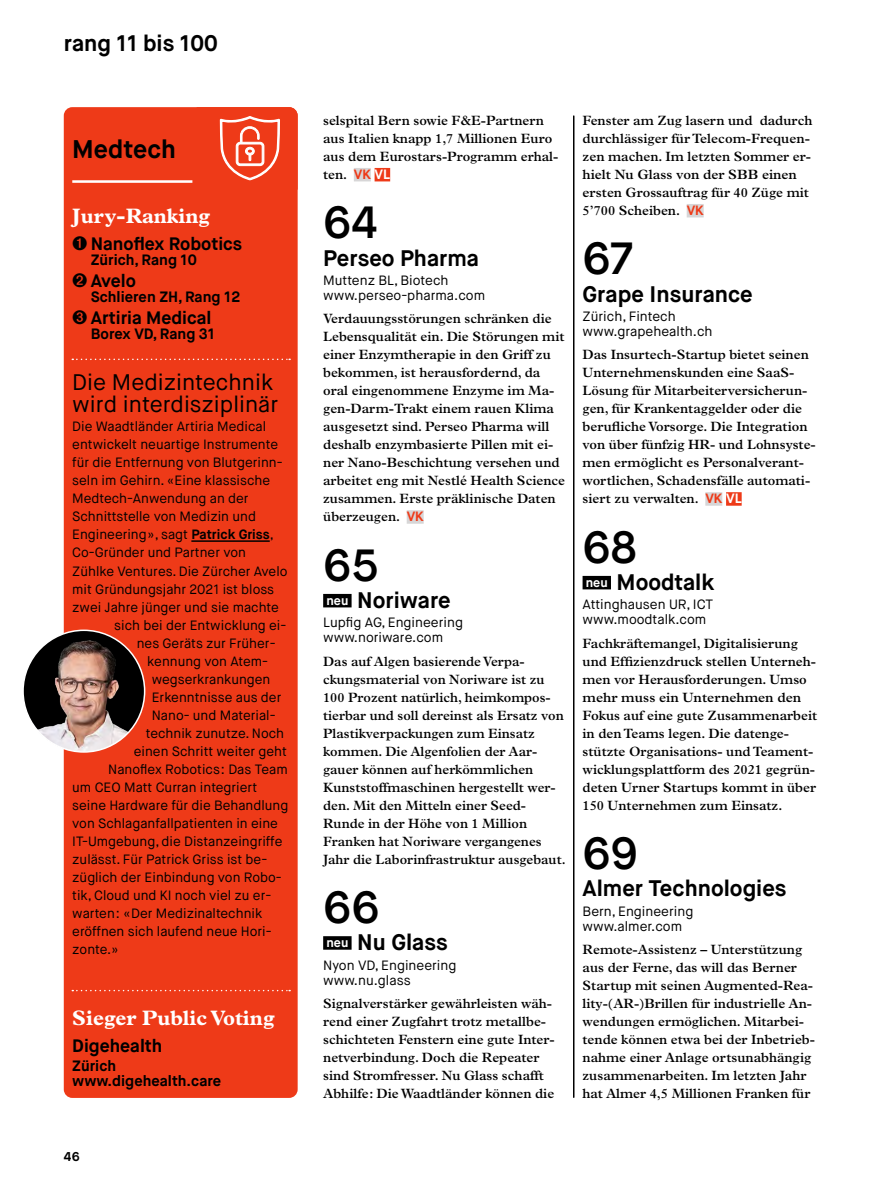
<style>
.page{position:relative;width:893px;height:1200px;background:#fff}
.page>*{position:absolute;margin:0;border:0;box-sizing:border-box;transform-origin:0 0}
.SU_Top100_Rang{font:600 45px "Maison Neue";color:#000}
.t1{font:700 25.5px "Maison Neue";color:#000}
.SU_Top100_Firma{font:700 22.5px "Maison Neue";color:#000}
._500_GS_mit_Einzug_x{font:22.5px/22.5px "Maison Neue";color:#000}
.t2{font:700 21px "Plantin Std";color:#fff}
.t3{font:700 18px "Maison Neue";color:#000}
.t4{font:700 15px/15px "Maison Neue";color:#000}
._500_GS_mit_Einzug_x-2{font:600 13.5px/18px "Plantin Std";color:#000}
._500_GS_mit_Einzug_x-3{font:13.5px "Maison Neue";color:#000}
.SU_Top100_Adresse{font:13.5px/15px "Maison Neue";color:#000}
.t5{font:700 12.75px "Maison Neue";color:#000}
.s1{font-weight:700}
.s2{font-family:"Maison Neue";font-weight:700;color:#ee3a18}
.s3{font-family:"Maison Neue";font-weight:700;color:#fff}
.s4{font-size:12.75px;color:#fff}
</style>
<div class="page">
<hr style="left:573px;top:115px;width:1px;height:982px;background:#000">
<div style="left:64px;top:107px;width:234px;height:990px;background:#ee3a18;border-radius:9px"></div>
<hr style="left:191px;top:540px;width:79px;height:1px;background:#000">
<svg style="left:219px;top:107px;width:79px;height:82px"></svg>
<hr style="left:72px;top:180px;width:120px;height:3px;background:#fff">
<svg style="left:72px;top:358px;width:218px;height:2px"></svg>
<svg style="left:72px;top:989px;width:218px;height:2px"></svg>
<div style="left:354px;top:168px;width:17px;height:13px;background:#d7d6d7"></div>
<div style="left:375px;top:168px;width:15px;height:13px;background:#ee3a18"></div>
<div style="left:407px;top:510px;width:17px;height:13px;background:#d7d6d7"></div>
<div style="left:323px;top:593px;width:29px;height:14px;background:#000"></div>
<div style="left:323px;top:935px;width:29px;height:14px;background:#000"></div>
<div style="left:687px;top:204px;width:17px;height:13px;background:#d7d6d7"></div>
<div style="left:705px;top:492px;width:17px;height:13px;background:#d7d6d7"></div>
<div style="left:726px;top:492px;width:16px;height:13px;background:#ee3a18"></div>
<div style="left:583px;top:575px;width:28px;height:14px;background:#000"></div>
<img style="left:25px;top:634px;width:120px;height:117px">
<div style="left:22px;top:629px;width:123px;height:123px;border:2px solid #fff;border-radius:50%"></div>
<p class="SU_Top100_Firma" style="left:64px;top:29px;width:155px">rang 11 bis 100</p>
<p class="t1" style="left:72px;top:132px;width:105px">Medtech</p>
<p class="t2" style="left:72px;top:203px;width:139px">Jury-Ranking</p>
<p class="t3" style="left:72px;top:232px;width:171px">➊ Nanoflex Robotics</p>
<p class="t4" style="left:91px;top:252px;width:108px">Zürich, Rang 10</p>
<p class="t3" style="left:72px;top:269px;width:65px">➋ Avelo</p>
<p class="t4" style="left:91px;top:289px;width:151px">Schlieren ZH, Rang 12</p>
<p class="t3" style="left:72px;top:306px;width:141px">➌ Artiria Medical</p>
<p class="t4" style="left:91px;top:326px;width:126px">Borex VD, Rang 31</p>
<p class="_500_GS_mit_Einzug_x" style="left:72px;top:371px;width:207px">Die Medizintechnik wird interdisziplinär</p>
<p class="_500_GS_mit_Einzug_x-3" style="left:72px;top:418px;width:195px">Die Waadtländer Artiria Medical</p>
<p class="_500_GS_mit_Einzug_x-3" style="left:72px;top:436px;width:207px">entwickelt neuartige Instrumente</p>
<p class="_500_GS_mit_Einzug_x-3" style="left:72px;top:454px;width:212px">für die Entfernung von Blutgerinn-</p>
<p class="_500_GS_mit_Einzug_x-3" style="left:72px;top:472px;width:199px">seln im Gehirn. «Eine klassische</p>
<p class="_500_GS_mit_Einzug_x-3" style="left:72px;top:490px;width:178px">Medtech-Anwendung an der</p>
<p class="_500_GS_mit_Einzug_x-3" style="left:72px;top:508px;width:185px">Schnittstelle von Medizin und</p>
<p class="_500_GS_mit_Einzug_x-3" style="left:72px;top:526px;width:203px">Engineering», sagt <span class="s1">Patrick Griss</span>,</p>
<p class="_500_GS_mit_Einzug_x-3" style="left:72px;top:544px;width:175px">Co-Gründer und Partner von</p>
<p class="_500_GS_mit_Einzug_x-3" style="left:72px;top:562px;width:217px">Zühlke Ventures. Die Zürcher Avelo</p>
<p class="_500_GS_mit_Einzug_x-3" style="left:72px;top:580px;width:203px">mit Gründungsjahr 2021 ist bloss</p>
<p class="_500_GS_mit_Einzug_x-3" style="left:72px;top:598px;width:208px">zwei Jahre jünger und sie machte</p>
<p class="_500_GS_mit_Einzug_x-3" style="left:114px;top:616px;width:174px">sich bei der Entwicklung ei-</p>
<p class="_500_GS_mit_Einzug_x-3" style="left:137px;top:634px;width:140px">nes Geräts zur Früher-</p>
<p class="_500_GS_mit_Einzug_x-3" style="left:147px;top:652px;width:122px">kennung von Atem-</p>
<p class="_500_GS_mit_Einzug_x-3" style="left:152px;top:670px;width:120px">wegserkrankungen</p>
<p class="_500_GS_mit_Einzug_x-3" style="left:152px;top:688px;width:131px">Erkenntnisse aus der</p>
<p class="_500_GS_mit_Einzug_x-3" style="left:152px;top:706px;width:125px">Nano- und Material-</p>
<p class="_500_GS_mit_Einzug_x-3" style="left:146px;top:724px;width:140px">technik zunutze. Noch</p>
<p class="_500_GS_mit_Einzug_x-3" style="left:134px;top:742px;width:155px">einen Schritt weiter geht</p>
<p class="_500_GS_mit_Einzug_x-3" style="left:108px;top:760px;width:181px">Nanoflex Robotics: Das Team</p>
<p class="_500_GS_mit_Einzug_x-3" style="left:72px;top:778px;width:186px">um CEO Matt Curran integriert</p>
<p class="_500_GS_mit_Einzug_x-3" style="left:72px;top:796px;width:217px">seine Hardware für die Behandlung</p>
<p class="_500_GS_mit_Einzug_x-3" style="left:72px;top:814px;width:207px">von Schlaganfallpatienten in eine</p>
<p class="_500_GS_mit_Einzug_x-3" style="left:72px;top:832px;width:212px">IT-Umgebung, die Distanzeingriffe</p>
<p class="_500_GS_mit_Einzug_x-3" style="left:72px;top:850px;width:196px">zulässt. Für Patrick Griss ist be-</p>
<p class="_500_GS_mit_Einzug_x-3" style="left:72px;top:868px;width:211px">züglich der Einbindung von Robo-</p>
<p class="_500_GS_mit_Einzug_x-3" style="left:72px;top:886px;width:200px">tik, Cloud und KI noch viel zu er-</p>
<p class="_500_GS_mit_Einzug_x-3" style="left:72px;top:904px;width:191px">warten: «Der Medizinaltechnik</p>
<p class="_500_GS_mit_Einzug_x-3" style="left:72px;top:922px;width:201px">eröffnen sich laufend neue Hori-</p>
<p class="_500_GS_mit_Einzug_x-3" style="left:72px;top:940px;width:48px">zonte.»</p>
<p class="t2" style="left:72px;top:1005px;width:204px">Sieger Public Voting</p>
<p class="t3" style="left:72px;top:1033px;width:92px">Digehealth</p>
<p class="t4" style="left:72px;top:1057px;width:151px">Zürich www.digehealth.care</p>
<p class="t5" style="left:64px;top:1148px;width:18px">46</p>
<p class="_500_GS_mit_Einzug_x-2" style="left:323px;top:112px;width:237px">selspital Bern sowie F&amp;E-Partnern aus Italien knapp 1,7 Millionen Euro aus dem Eurostars-Programm erhal&shy;ten. <span class="s2">VK</span> <span class="s3">VL</span></p>
<p class="SU_Top100_Rang" style="left:323px;top:194px;width:56px">64</p>
<p class="SU_Top100_Firma" style="left:323px;top:244px;width:157px">Perseo Pharma</p>
<p class="SU_Top100_Adresse" style="left:323px;top:273px;width:163px">Muttenz BL, Biotech www.perseo-pharma.com</p>
<p class="_500_GS_mit_Einzug_x-2" style="left:323px;top:309px;width:244px">Verdauungsstörungen schränken die Lebensqualität ein. Die Störungen mit einer Enzymtherapie in den Griff zu bekommen, ist herausfordernd, da oral eingenommene Enzyme im Ma&shy;gen-Darm-Trakt einem rauen Klima ausgesetzt sind. Perseo Pharma will deshalb enzymbasierte Pillen mit ei&shy;ner Nano-Beschichtung versehen und arbeitet eng mit Nestlé Health Science zusammen. Erste präklinische Daten überzeugen. <span class="s2">VK</span></p>
<p class="SU_Top100_Rang" style="left:323px;top:536px;width:57px">65</p>
<p class="SU_Top100_Firma" style="left:326px;top:586px;width:126px"><span class="s4">neu</span> Noriware</p>
<p class="SU_Top100_Adresse" style="left:323px;top:615px;width:141px">Lupfig AG, Engineering www.noriware.com</p>
<p class="_500_GS_mit_Einzug_x-2" style="left:323px;top:652px;width:244px">Das auf Algen basierende Verpa&shy;ckungsmaterial von Noriware ist zu 100 Prozent natürlich, heimkompos&shy;tierbar und soll dereinst als Ersatz von Plastikverpackungen zum Einsatz kommen. Die Algenfolien der Aar&shy;gauer können auf herkömmlichen Kunststoffmaschinen hergestellt wer&shy;den. Mit den Mitteln einer Seed-Runde in der Höhe von 1 Million Franken hat Noriware vergangenes Jahr die Laborinfrastruktur ausgebaut.</p>
<p class="SU_Top100_Rang" style="left:323px;top:878px;width:58px">66</p>
<p class="SU_Top100_Firma" style="left:326px;top:928px;width:123px"><span class="s4">neu</span> Nu Glass</p>
<p class="SU_Top100_Adresse" style="left:323px;top:957px;width:135px">Nyon VD, Engineering www.nu.glass</p>
<p class="_500_GS_mit_Einzug_x-2" style="left:323px;top:993px;width:233px">Signalverstärker gewährleisten wäh&shy;rend einer Zugfahrt trotz metallbe&shy;schichteten Fenstern eine gute Inter&shy;netverbindung. Doch die Repeater sind Stromfresser. Nu Glass schafft Abhilfe: Die Waadtländer können die</p>
<p class="_500_GS_mit_Einzug_x-2" style="left:583px;top:112px;width:231px">Fenster am Zug lasern und dadurch durchlässiger für Telecom-Frequen&shy;zen machen. Im letzten Sommer er&shy;hielt Nu Glass von der SBB einen ersten Grossauftrag für 40 Züge mit<br>5’700 Scheiben. <span class="s2">VK</span></p>
<p class="SU_Top100_Rang" style="left:583px;top:230px;width:52px">67</p>
<p class="SU_Top100_Firma" style="left:583px;top:280px;width:172px">Grape Insurance</p>
<p class="SU_Top100_Adresse" style="left:583px;top:309px;width:132px">Zürich, Fintech www.grapehealth.ch</p>
<p class="_500_GS_mit_Einzug_x-2" style="left:583px;top:345px;width:235px">Das Insurtech-Startup bietet seinen Unternehmenskunden eine SaaS-Lösung für Mitarbeiterversicherun&shy;gen, für Krankentaggelder oder die berufliche Vorsorge. Die Integration von über fünfzig HR- und Lohnsyste&shy;men ermöglicht es Personalverant&shy;wortlichen, Schadensfälle automati&shy;siert zu verwalten. <span class="s2">VK</span> <span class="s3">VL</span></p>
<p class="SU_Top100_Rang" style="left:583px;top:518px;width:56px">68</p>
<p class="SU_Top100_Firma" style="left:586px;top:568px;width:130px"><span class="s4">neu</span> Moodtalk</p>
<p class="SU_Top100_Adresse" style="left:583px;top:597px;width:132px">Attinghausen UR, ICT www.moodtalk.com</p>
<p class="_500_GS_mit_Einzug_x-2" style="left:583px;top:633px;width:236px">Fachkräftemangel, Digitalisierung und Effizienzdruck stellen Unterneh&shy;men vor Herausforderungen. Umso mehr muss ein Unternehmen den Fokus auf eine gute Zusammenarbeit in den Teams legen. Die datenge&shy;stützte Organisations- und Teament&shy;wicklungsplattform des 2021 gegrün&shy;deten Urner Startups kommt in über 150 Unternehmen zum Einsatz.</p>
<p class="SU_Top100_Rang" style="left:583px;top:824px;width:57px">69</p>
<p class="SU_Top100_Firma" style="left:583px;top:874px;width:205px">Almer Technologies</p>
<p class="SU_Top100_Adresse" style="left:583px;top:903px;width:112px">Bern, Engineering www.almer.com</p>
<p class="_500_GS_mit_Einzug_x-2" style="left:583px;top:939px;width:234px">Remote-Assistenz – Unterstützung aus der Ferne, das will das Berner Startup mit seinen Augmented-Rea&shy;lity-(AR-)Brillen für industrielle An&shy;wendungen ermöglichen. Mitarbei&shy;tende können etwa bei der Inbetrieb&shy;nahme einer Anlage ortsunabhängig zusammenarbeiten. Im letzten Jahr hat Almer 4,5 Millionen Franken für</p>
</div>
